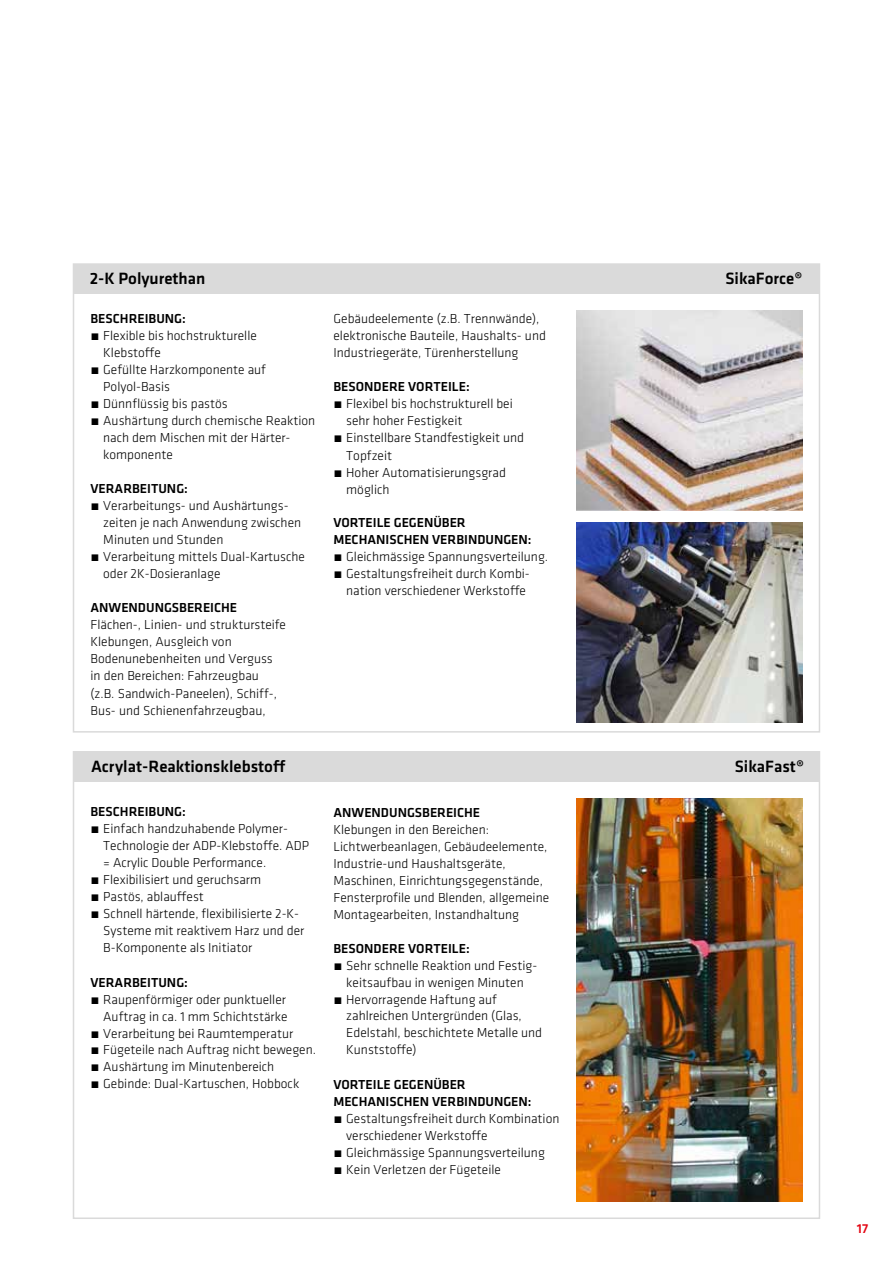
<style>
.page{position:relative;width:893px;height:1263px;background:#fff}
.page>*{position:absolute;margin:0;border:0;box-sizing:border-box;transform-origin:0 0}
.t1{font:500 16.95px "Klavika";color:#000}
.t2{font:300 13.5px/17px "Klavika";color:#000}
.t3{font:500 13.5px/17px "Klavika";color:#000}
.t4{font:500 13.5px "Klavika";color:#e30613}
</style>
<div class="page">
<img style="left:576px;top:310px;width:226px;height:200px">
<div style="left:73px;top:264px;width:746px;height:30px;background:#dadada"></div>
<img style="left:576px;top:799px;width:226px;height:402px">
<div style="left:73px;top:752px;width:746px;height:29px;background:#dadada"></div>
<img style="left:576px;top:523px;width:226px;height:200px">
<p class="t1" style="left:90px;top:267px;width:117px">2-K Polyurethan</p>
<p class="t1" style="left:725px;top:267px;width:78px">SikaForce®</p>
<p class="t3" style="left:91px;top:310px;width:97px">BESCHREIBUNG:</p>
<p class="t2" style="left:91px;top:327px;width:168px">́ Flexible bis hochstrukturelle</p>
<p class="t2" style="left:103px;top:344px;width:59px">Klebstoffe</p>
<p class="t2" style="left:91px;top:361px;width:177px">́ Gefüllte Harzkomponente auf</p>
<p class="t2" style="left:103px;top:378px;width:68px">Polyol-Basis</p>
<p class="t2" style="left:91px;top:395px;width:139px">́ Dünnflüssig bis pastös</p>
<p class="t2" style="left:91px;top:412px;width:226px">́ Aushärtung durch chemische Reaktion</p>
<p class="t2" style="left:103px;top:429px;width:189px">nach dem Mischen mit der Härter-</p>
<p class="t2" style="left:103px;top:446px;width:71px">komponente</p>
<p class="t3" style="left:91px;top:480px;width:99px">VERARBEITUNG:</p>
<p class="t2" style="left:91px;top:497px;width:200px">́ Verarbeitungs- und Aushärtungs-</p>
<p class="t2" style="left:103px;top:514px;width:199px">zeiten je nach Anwendung zwischen</p>
<p class="t2" style="left:103px;top:531px;width:122px">Minuten und Stunden</p>
<p class="t2" style="left:91px;top:548px;width:216px">́ Verarbeitung mittels Dual-Kartusche</p>
<p class="t2" style="left:103px;top:565px;width:119px">oder 2K-Dosieranlage</p>
<p class="t3" style="left:91px;top:599px;width:148px">ANWENDUNGSBEREICHE</p>
<p class="t2" style="left:91px;top:616px;width:197px">Flächen-, Linien- und struktursteife<br>Klebungen, Ausgleich von<br>Bodenunebenheiten und Verguss in den Bereichen: Fahrzeugbau (z.B. Sandwich-Paneelen), Schiff-,<br>Bus- und Schienenfahrzeugbau,</p>
<p class="t2" style="left:333px;top:310px;width:214px">Gebäudeelemente (z.B. Trennwände), elektronische Bauteile, Haushalts- und<br>Industriegeräte, Türenherstellung</p>
<p class="t3" style="left:333px;top:378px;width:138px">BESONDERE VORTEILE:</p>
<p class="t2" style="left:333px;top:395px;width:181px">́ Flexibel bis hochstrukturell bei</p>
<p class="t2" style="left:346px;top:412px;width:118px">sehr hoher Festigkeit</p>
<p class="t2" style="left:333px;top:429px;width:192px">́ Einstellbare Standfestigkeit und</p>
<p class="t2" style="left:346px;top:447px;width:47px">Topfzeit</p>
<p class="t2" style="left:333px;top:464px;width:174px">́ Hoher Automatisierungsgrad</p>
<p class="t2" style="left:346px;top:481px;width:45px">möglich</p>
<p class="t3" style="left:333px;top:514px;width:200px">VORTEILE GEGENÜBER<br>MECHANISCHEN VERBINDUNGEN:</p>
<p class="t2" style="left:333px;top:548px;width:216px">́ Gleichmässige Spannungsverteilung.</p>
<p class="t2" style="left:333px;top:565px;width:198px">́ Gestaltungsfreiheit durch Kombi-</p>
<p class="t2" style="left:346px;top:582px;width:181px">nation verschiedener Werkstoffe</p>
<p class="t1" style="left:91px;top:754px;width:196px">Acrylat-Reaktionsklebstoff</p>
<p class="t1" style="left:735px;top:755px;width:71px">SikaFast®</p>
<p class="t3" style="left:91px;top:803px;width:97px">BESCHREIBUNG:</p>
<p class="t2" style="left:91px;top:820px;width:199px">́ Einfach handzuhabende Polymer-</p>
<p class="t2" style="left:103px;top:837px;width:207px">Technologie der ADP-Klebstoffe. ADP</p>
<p class="t2" style="left:103px;top:854px;width:164px">= Acrylic Double Performance.</p>
<p class="t2" style="left:91px;top:871px;width:172px">́ Flexibilisiert und geruchsarm</p>
<p class="t2" style="left:91px;top:888px;width:115px">́ Pastös, ablauffest</p>
<p class="t2" style="left:91px;top:905px;width:210px">́ Schnell härtende, flexibilisierte 2-K-</p>
<p class="t2" style="left:103px;top:922px;width:203px">Systeme mit reaktivem Harz und der</p>
<p class="t2" style="left:103px;top:939px;width:151px">B-Komponente als Initiator</p>
<p class="t3" style="left:91px;top:973px;width:99px">VERARBEITUNG:</p>
<p class="t2" style="left:91px;top:990px;width:197px">́ Raupenförmiger oder punktueller</p>
<p class="t2" style="left:103px;top:1007px;width:186px">Auftrag in ca. 1 mm Schichtstärke</p>
<p class="t2" style="left:91px;top:1024px;width:204px">́ Verarbeitung bei Raumtemperatur</p>
<p class="t2" style="left:91px;top:1041px;width:227px">́ Fügeteile nach Auftrag nicht bewegen.</p>
<p class="t2" style="left:91px;top:1058px;width:185px">́ Aushärtung im Minutenbereich</p>
<p class="t2" style="left:91px;top:1075px;width:210px">́ Gebinde: Dual-Kartuschen, Hobbock</p>
<p class="t3" style="left:333px;top:803px;width:148px">ANWENDUNGSBEREICHE</p>
<p class="t2" style="left:333px;top:820px;width:217px">Klebungen in den Bereichen:<br>Lichtwerbeanlagen, Gebäudeelemente, Industrie-und Haushaltsgeräte, Maschinen, Einrichtungsgegenstände, Fensterprofile und Blenden, allgemeine Montagearbeiten, Instandhaltung</p>
<p class="t3" style="left:333px;top:939px;width:138px">BESONDERE VORTEILE:</p>
<p class="t2" style="left:333px;top:956px;width:205px">́ Sehr schnelle Reaktion und Festig-</p>
<p class="t2" style="left:346px;top:973px;width:179px">keitsaufbau in wenigen Minuten</p>
<p class="t2" style="left:333px;top:990px;width:165px">́ Hervorragende Haftung auf</p>
<p class="t2" style="left:346px;top:1007px;width:177px">zahlreichen Untergründen (Glas,</p>
<p class="t2" style="left:346px;top:1024px;width:197px">Edelstahl, beschichtete Metalle und</p>
<p class="t2" style="left:346px;top:1041px;width:72px">Kunststoffe)</p>
<p class="t3" style="left:333px;top:1075px;width:200px">VORTEILE GEGENÜBER<br>MECHANISCHEN VERBINDUNGEN:</p>
<p class="t2" style="left:333px;top:1110px;width:227px">́ Gestaltungsfreiheit durch Kombination</p>
<p class="t2" style="left:346px;top:1126px;width:143px">verschiedener Werkstoffe</p>
<p class="t2" style="left:333px;top:1143px;width:213px">́ Gleichmässige Spannungsverteilung</p>
<p class="t2" style="left:333px;top:1160px;width:169px">́ Kein Verletzen der Fügeteile</p>
<p class="t4" style="left:857px;top:1219px;width:13px">17</p>
</div>
